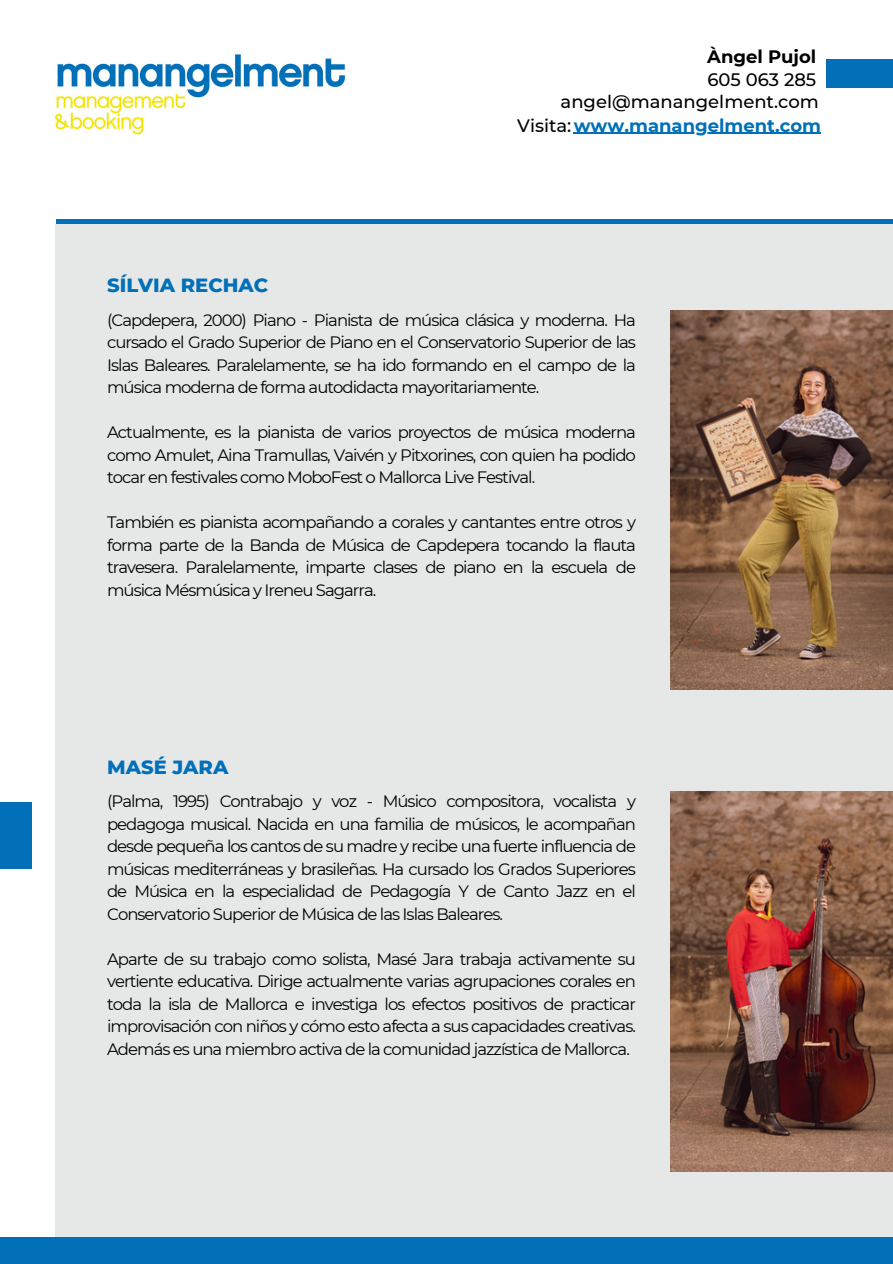
<style>
.page{position:relative;width:893px;height:1264px;background:#fff}
.page>*{position:absolute;margin:0;border:0;box-sizing:border-box;transform-origin:0 0}
.t1{font:800 19.5px "Montserrat";color:#0170b8}
.t2{font:500 18px "Montserrat";color:#000}
.t3{font:700 18px "Montserrat";color:#0170b8}
.t4{font:700 18px "Montserrat";color:#000}
.t5{font:16.5px/22.5px "Montserrat";letter-spacing:-.06em;color:#000;text-align:justify}
.s1{font-weight:500;color:#000}
</style>
<div class="page">
<div style="left:825px;top:59px;width:67px;height:29px;background:#0170b8"></div>
<div style="left:56px;top:219px;width:836px;height:27px;background:#0170b8"></div>
<div style="left:55px;top:224px;width:837px;height:1034px;background:#e6e7e7"></div>
<div style="left:0;top:802px;width:32px;height:67px;background:#0170b8"></div>
<div style="left:0;top:1237px;width:892px;height:26px;background:#0170b8"></div>
<img style="left:54px;top:54px;width:292px;height:81px">
<img style="left:670px;top:310px;width:222px;height:379px">
<hr style="left:573px;top:133px;width:248px;height:1px;background:#0170b8">
<img style="left:670px;top:792px;width:222px;height:379px">
<p class="t1" style="left:107px;top:273px;width:162px">SÍLVIA RECHAC</p>
<h2 class="t4" style="left:707px;top:45px;width:110px">Àngel Pujol</h2>
<h2 class="t2" style="left:707px;top:68px;width:110px">605 063 285</h2>
<h2 class="t2" style="left:560px;top:91px;width:260px">angel@manangelment.com</h2>
<h2 class="t3" style="left:517px;top:114px;width:305px"><span class="s1">Visita:</span>www.manangelment.com</h2>
<p class="t5" style="left:107px;top:308px;width:530px">(Capdepera, 2000) Piano - Pianista de música clásica y moderna. Ha cursado el Grado Superior de Piano en el Conservatorio Superior de las Islas Baleares. Paralelamente, se ha ido formando en el campo de la música moderna de forma autodidacta mayoritariamente.</p>
<p class="t5" style="left:107px;top:421px;width:530px">Actualmente, es la pianista de varios proyectos de música moderna como Amulet, Aina Tramullas, Vaivén y Pitxorines, con quien ha podido tocar en festivales como MoboFest o Mallorca Live Festival.</p>
<p class="t5" style="left:107px;top:511px;width:530px">También es pianista acompañando a corales y cantantes entre otros y forma parte de la Banda de Música de Capdepera tocando la flauta travesera. Paralelamente, imparte clases de piano en la escuela de música Mésmúsica y Ireneu Sagarra.</p>
<p class="t1" style="left:107px;top:754px;width:123px">MASÉ JARA</p>
<h1 class="t5" style="left:107px;top:790px;width:530px">(Palma, 1995) Contrabajo y voz - Músico compositora, vocalista y pedagoga musical. Nacida en una familia de músicos, le acompañan desde pequeña los cantos de su madre y recibe una fuerte influencia de músicas mediterráneas y brasileñas. Ha cursado los Grados Superiores de Música en la especialidad de Pedagogía Y de Canto Jazz en el Conservatorio Superior de Música de las Islas Baleares.</h1>
<p class="t5" style="left:107px;top:947px;width:530px">Aparte de su trabajo como solista, Masé Jara trabaja activamente su vertiente educativa. Dirige actualmente varias agrupaciones corales en toda la isla de Mallorca e investiga los efectos positivos de practicar improvisación con niños y cómo esto afecta a sus capacidades creativas.<br>Además es una miembro activa de la comunidad jazzística de Mallorca.</p>
</div>
